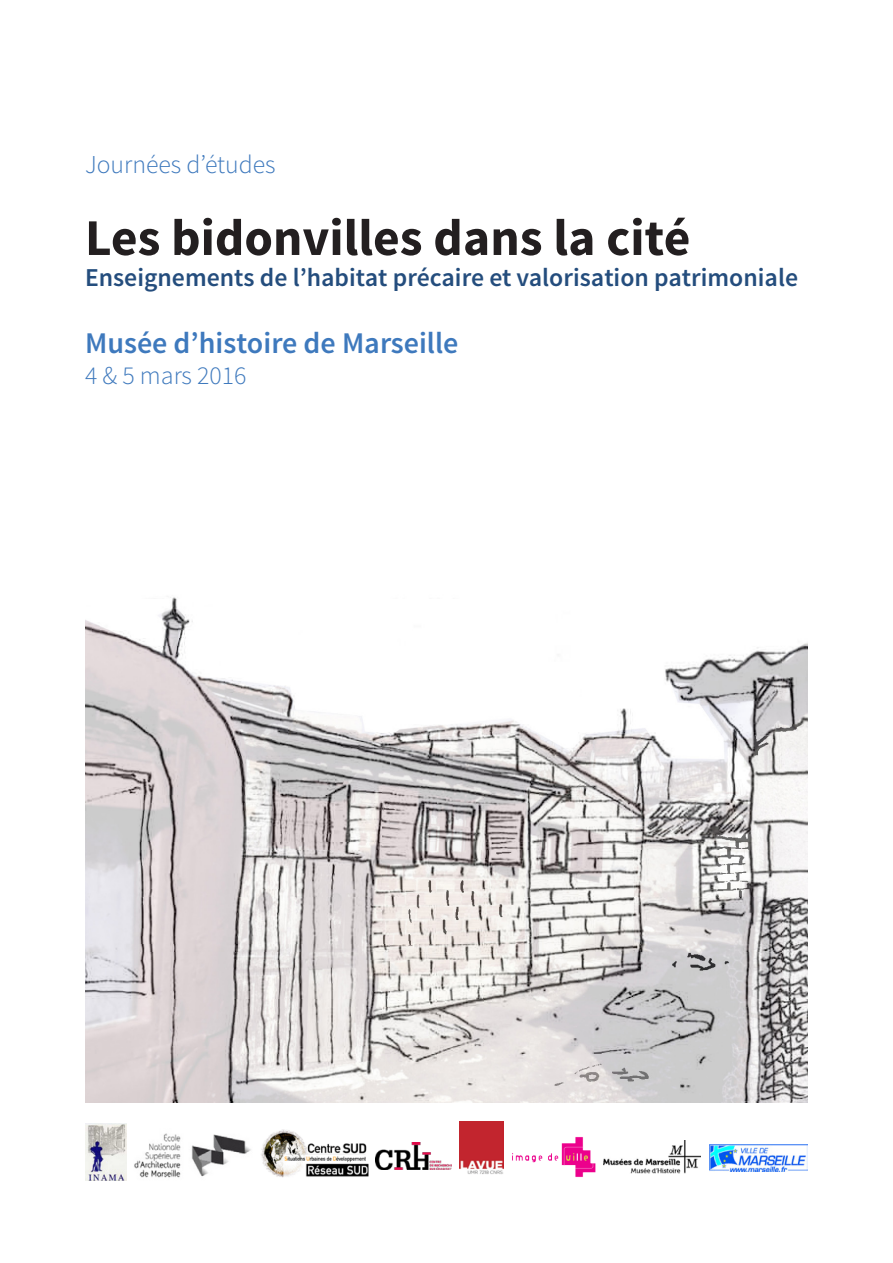
<style>
.page{position:relative;width:893px;height:1263px;background:#fff}
.page>*{position:absolute;margin:0;border:0;box-sizing:border-box;transform-origin:0 0}
.t1{font:700 51.45px "Source Sans Pro";color:#231f20}
.t2{font:600 30px "Source Sans Pro";color:#3e79bd}
.t3{font:600 25.8px "Source Sans Pro";color:#244d7d}
.t4{font:300 25.8px "Source Sans Pro";color:#3e79bd}
</style>
<div class="page">
<img style="left:85px;top:597px;width:723px;height:505px">
<img style="left:134px;top:1133px;width:117px;height:45px">
<img style="left:512px;top:1136px;width:84px;height:41px">
<img style="left:261px;top:1129px;width:108px;height:49px">
<img style="left:85px;top:1123px;width:42px;height:57px">
<img style="left:604px;top:1140px;width:97px;height:33px">
<img style="left:709px;top:1144px;width:99px;height:27px">
<img style="left:376px;top:1142px;width:76px;height:28px">
<img style="left:459px;top:1121px;width:44px;height:53px">
<p class="t4" style="left:85px;top:148px;width:192px">Journées d’études</p>
<p class="t1" style="left:85px;top:205px;width:607px">Les bidonvilles dans la cité</p>
<p class="t3" style="left:85px;top:261px;width:715px">Enseignements de l’habitat précaire et valorisation patrimoniale</p>
<p class="t2" style="left:85px;top:324px;width:375px">Musée d’histoire de Marseille</p>
<p class="t4" style="left:85px;top:359px;width:163px">4 &amp; 5 mars 2016</p>
</div>
